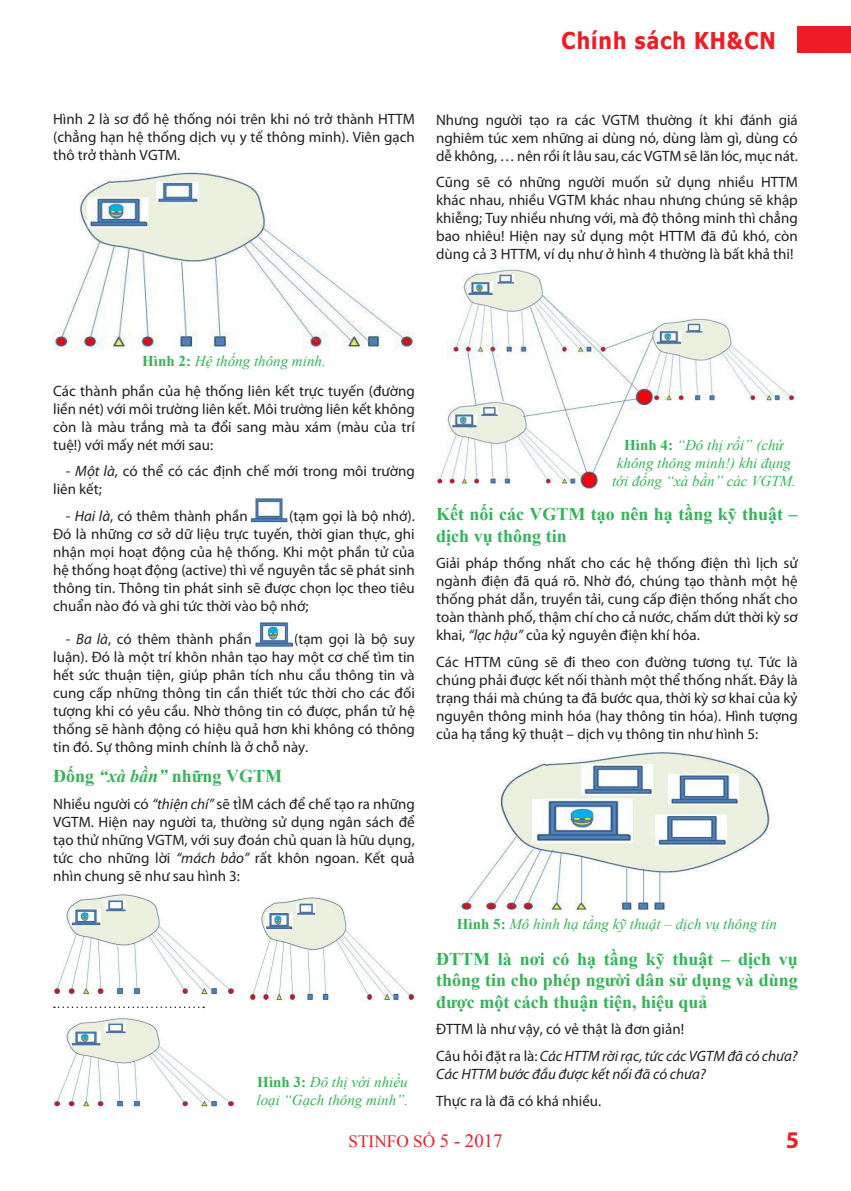
<style>
.page{position:relative;width:851px;height:1191px;background:#fff}
.page>*{position:absolute;margin:0;border:0;box-sizing:border-box;transform-origin:0 0}
.t1{font:700 24px "Myriad Pro";color:#ee1d23}
.t2{font:700 23.1px "Tahoma";letter-spacing:.05em;color:#ee1d23;scale:.91 1}
.t3{font:700 18px/21.6px "Times New Roman";color:#32b457}
.t4{font:17.25px "Times New Roman";color:#ee1d23}
.t5{font:15px/18px "Myriad Pro";color:#231f20;text-align:justify}
.t6{font:italic 15px/18px "Times New Roman";color:#32b457}
.t7{font:italic 15px/18px "Myriad Pro";color:#231f20}
.s1{font-weight:700;font-style:normal}
.s2{font-style:italic}
.s3{color:#fff}
.s4{font-style:normal}
.s5{font-size:18.75px}
</style>
<div class="page">
<div style="left:797px;top:26px;width:53px;height:27px;background:#ee1d23"></div>
<img style="left:250px;top:896px;width:165px;height:105px">
<img style="left:53px;top:170px;width:362px;height:179px">
<img style="left:249px;top:497px;width:39px;height:27px">
<img style="left:253px;top:621px;width:41px;height:27px">
<img style="left:53px;top:893px;width:181px;height:103px">
<img style="left:53px;top:1017px;width:181px;height:90px">
<svg style="left:54px;top:1006px;width:150px;height:2px"></svg>
<img style="left:436px;top:267px;width:361px;height:222px">
<img style="left:461px;top:750px;width:312px;height:163px">
<h2 class="t2" style="left:561px;top:24px;width:237px">Chính sách KH&amp;CN</h2>
<p class="t5" style="left:53px;top:110px;width:363px">Hình 2 là sơ đồ hệ thống nói trên khi nó trở thành HTTM (chẳng hạn hệ thống dịch vụ y tế thông minh). Viên gạch thô trở thành VGTM.</p>
<p class="t5" style="left:436px;top:110px;width:363px">Nhưng người tạo ra các VGTM thường ít khi đánh giá nghiêm túc xem những ai dùng nó, dùng làm gì, dùng có dễ không, … nên rồi ít lâu sau, các VGTM sẽ lăn lóc, mục nát.</p>
<p class="t5" style="left:436px;top:173px;width:363px">Cũng sẽ có những người muốn sử dụng nhiều HTTM khác nhau, nhiều VGTM khác nhau nhưng chúng sẽ khập khiễng; Tuy nhiều nhưng với, mà độ thông minh thì chẳng bao nhiêu! Hiện nay sử dụng một HTTM đã đủ khó, còn dùng cả 3 HTTM, ví dụ như ở hình 4 thường là bất khả thi!</p>
<p class="t6" style="left:142px;top:351px;width:185px"><span class="s1">Hình 2:</span> Hệ thống thông minh.</p>
<p class="t5" style="left:53px;top:382px;width:363px">Các thành phần của hệ thống liên kết trực tuyến (đường liền nét) với môi trường liên kết. Môi trường liên kết không còn là màu trắng mà ta đổi sang màu xám (màu của trí tuệ!) với mấy nét mới sau:</p>
<p class="t5" style="left:53px;top:462px;width:363px;text-indent:13px">- <span class="s2">Một là</span>, có thể có các định chế mới trong môi trường liên kết;</p>
<p class="t5" style="left:66px;top:507px;width:183px">- <span class="s2">Hai là</span>, có thêm thành phần</p>
<p class="t5" style="left:53px;top:507px;width:363px;text-indent:236px">(tạm gọi là bộ nhớ).<br>Đó là những cơ sở dữ liệu trực tuyến, thời gian thực, ghi nhận mọi hoạt động của hệ thống. Khi một phần tử của hệ thống hoạt động (active) thì về nguyên tắc sẽ phát sinh thông tin. Thông tin phát sinh sẽ được chọn lọc theo tiêu chuẩn nào đó và ghi tức thời vào bộ nhớ;</p>
<p class="t5" style="left:53px;top:629px;width:363px;text-indent:13px">- <span class="s2">Ba là</span>, có thêm thành phần <span class="s3">AAAA</span>(tạm gọi là bộ suy luận). Đó là một trí khôn nhân tạo hay một cơ chế tìm tin hết sức thuận tiện, giúp phân tích nhu cầu thông tin và cung cấp những thông tin cần thiết tức thời cho các đối tượng khi có yêu cầu. Nhờ thông tin có được, phần tử hệ thống sẽ hành động có hiệu quả hơn khi không có thông tin đó. Sự thông minh chính là ở chỗ này.</p>
<p class="t3" style="left:53px;top:765px;width:230px">Đống <span class="s2">“xà bần”</span> những VGTM</p>
<p class="t5" style="left:53px;top:794px;width:363px">Nhiều người có <span class="s2">“thiện chí”</span> sẽ tÌM cách để chế tạo ra những VGTM. Hiện nay người ta, thường sử dụng ngân sách để tạo thử những VGTM, với suy đoán chủ quan là hữu dụng, tức cho những lời <span class="s2">“mách bảo”</span> rất khôn ngoan. Kết quả nhìn chung sẽ như sau hình 3:</p>
<p class="t6" style="left:256px;top:1072px;width:153px"><span class="s1">Hình 3:</span> Đô thị với nhiều loại “Gạch thông minh”.</p>
<p class="t6" style="left:612px;top:435px;width:185px;text-align:center"><span class="s1">Hình 4:</span> “Đô thị rối” (chứ không thông minh!) khi đụng tới đống “xà bần” các VGTM.</p>
<p class="t3" style="left:436px;top:503px;width:363px">Kết nối các VGTM tạo nên hạ tầng kỹ thuật – dịch vụ thông tin</p>
<p class="t5" style="left:436px;top:554px;width:363px">Giải pháp thống nhất cho các hệ thống điện thì lịch sử ngành điện đã quá rõ. Nhờ đó, chúng tạo thành một hệ thống phát dẫn, truyền tải, cung cấp điện thống nhất cho toàn thành phố, thậm chí cho cả nước, chấm dứt thời kỳ sơ khai, <span class="s2">“lạc hậu”</span> của kỷ nguyên điện khí hóa.</p>
<p class="t5" style="left:436px;top:652px;width:363px">Các HTTM cũng sẽ đi theo con đường tương tự. Tức là chúng phải được kết nối thành một thể thống nhất. Đây là trạng thái mà chúng ta đã bước qua, thời kỳ sơ khai của kỷ nguyên thông minh hóa (hay thông tin hóa). Hình tượng của hạ tầng kỹ thuật – dịch vụ thông tin như hình 5:</p>
<p class="t6" style="left:457px;top:915px;width:322px"><span class="s1">Hình 5:</span> Mô hình hạ tầng kỹ thuật – dịch vụ thông tin</p>
<p class="t3" style="left:436px;top:947px;width:363px;text-align:justify">ĐTTM là nơi có hạ tầng kỹ thuật – dịch vụ thông tin cho phép người dân sử dụng và dùng được một cách thuận tiện, hiệu quả</p>
<p class="t5" style="left:436px;top:1020px;width:249px">ĐTTM là như vậy, có vẻ thật là đơn giản!</p>
<p class="t7" style="left:436px;top:1046px;width:363px"><span class="s4">Câu hỏi đặt ra là:</span> Các HTTM rời rạc, tức các VGTM đã có chưa?<br>Các HTTM bước đầu được kết nối đã có chưa?</p>
<p class="t5" style="left:436px;top:1091px;width:167px">Thực ra là đã có khá nhiều.</p>
<p class="t4" style="left:348px;top:1130px;width:155px">STINFO SỐ <span class="s5">5 - 2017</span></p>
<p class="t1" style="left:785px;top:1124px;width:15px">5</p>
</div>
